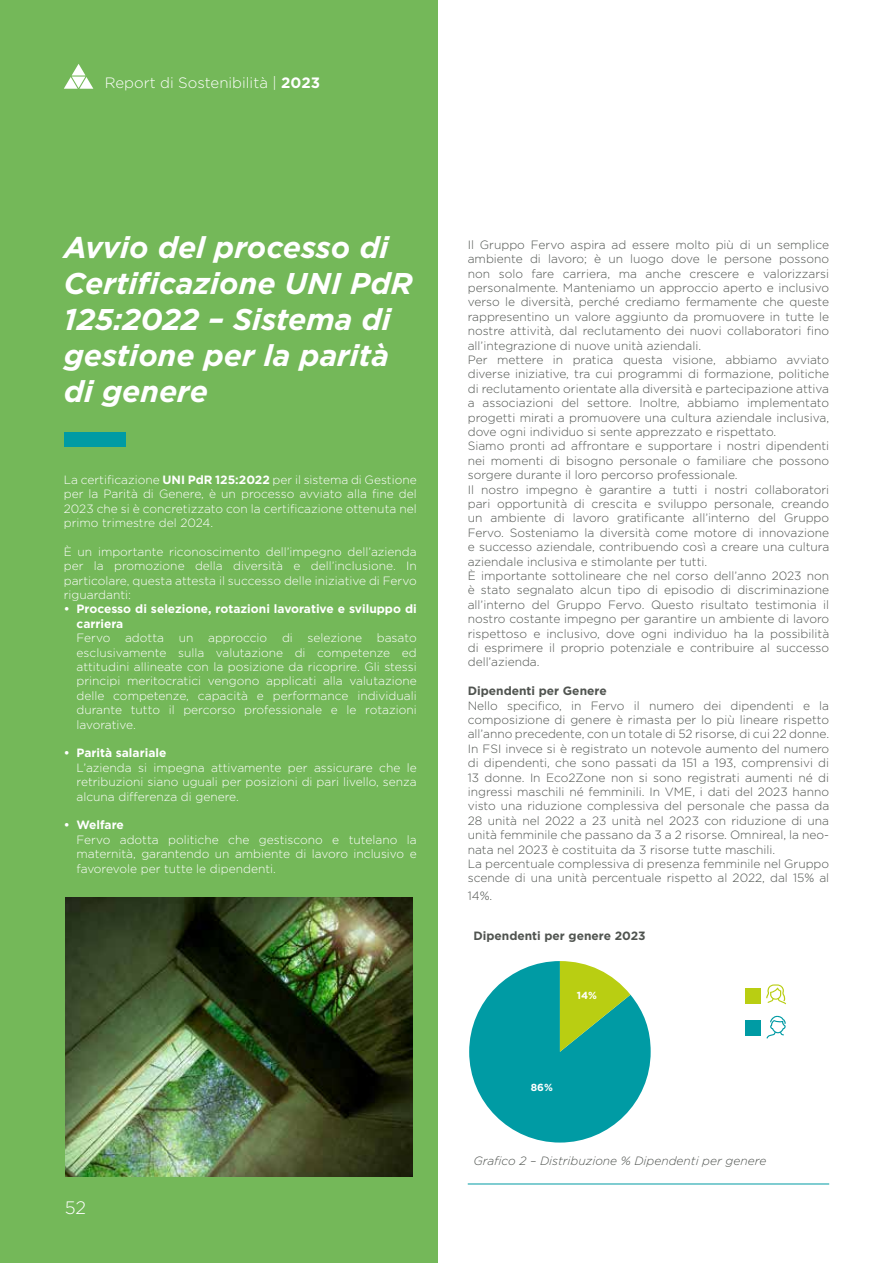
<style>
.page{position:relative;width:893px;height:1263px;background:#fff}
.page>*{position:absolute;margin:0;border:0;box-sizing:border-box;transform-origin:0 0}
.t1{font:italic 700 30px/36px "Gotham";color:#fff}
.t2{font:300 18px "Gotham";color:#fff}
.t3{font:300 15px "Gotham";color:#fff}
.t4{font:300 12px/14.4px "Gotham";color:#505450}
.t5{font:300 12px/14.4px "Gotham";color:#fff;text-align:justify}
.t6{font:700 12px/14.4px "Gotham";color:#fff}
.t7{font:700 12px "Gotham";color:#505450}
.t8{font:italic 300 12px "Gotham";color:#505450}
.t9{font:700 10.2px "Gotham";color:#fff}
.s1{font-weight:700}
</style>
<div class="page">
<div style="left:0;top:0;width:438px;height:1263px;background:#74b859"></div>
<img style="left:65px;top:897px;width:347px;height:279px">
<svg style="left:64px;top:64px;width:29px;height:25px"></svg>
<div style="left:64px;top:432px;width:61px;height:14px;background:#009ba4"></div>
<hr style="left:468px;top:1183px;width:361px;height:1px;background:#009ba4">
<svg style="left:766px;top:1015px;width:20px;height:23px"></svg>
<svg style="left:766px;top:984px;width:20px;height:20px"></svg>
<svg style="left:469px;top:961px;width:182px;height:181px"></svg>
<div style="left:746px;top:988px;width:15px;height:15px;background:#b9ce12"></div>
<div style="left:746px;top:1020px;width:15px;height:16px;background:#009ba4"></div>
<p class="t3" style="left:105px;top:73px;width:217px">Report di Sostenibilità | <span class="s1">2023</span></p>
<h1 class="t1" style="left:64px;top:229px;width:350px">Avvio del processo di<br>Certificazione UNI PdR<br>125:2022 – Sistema di gestione per la parità di genere</h1>
<p class="t5" style="left:64px;top:472px;width:354px">La certificazione <span class="s1">UNI PdR 125:2022</span> per il sistema di Gestione per la Parità di Genere, è un processo avviato alla fine del 2023 che si è concretizzato con la certificazione ottenuta nel primo trimestre del 2024.</p>
<p class="t5" style="left:64px;top:544px;width:354px">È un importante riconoscimento dell’impegno dell’azienda per la promozione della diversità e dell’inclusione. In particolare, questa attesta il successo delle iniziative di Fervo riguardanti:</p>
<p class="t6" style="left:77px;top:602px;width:342px;text-indent:-13px">• Processo di selezione, rotazioni lavorative e sviluppo di carriera</p>
<p class="t5" style="left:77px;top:630px;width:342px">Fervo adotta un approccio di selezione basato esclusivamente sulla valutazione di competenze ed attitudini allineate con la posizione da ricoprire. Gli stessi principi meritocratici vengono applicati alla valutazione delle competenze, capacità e performance individuali durante tutto il percorso professionale e le rotazioni lavorative.</p>
<p class="t6" style="left:64px;top:746px;width:104px">• Parità salariale</p>
<p class="t5" style="left:77px;top:760px;width:342px">L’azienda si impegna attivamente per assicurare che le retribuzioni siano uguali per posizioni di pari livello, senza alcuna differenza di genere.</p>
<p class="t6" style="left:64px;top:818px;width:62px">• Welfare</p>
<p class="t5" style="left:77px;top:832px;width:342px">Fervo adotta politiche che gestiscono e tutelano la maternità, garantendo un ambiente di lavoro inclusivo e favorevole per tutte le dipendenti.</p>
<h2 class="t2" style="left:65px;top:1196px;width:23px">52</h2>
<p class="t4" style="left:468px;top:237px;width:363px">Il Gruppo Fervo aspira ad essere molto più di un semplice ambiente di lavoro; è un luogo dove le persone possono non solo fare carriera, ma anche crescere e valorizzarsi personalmente. Manteniamo un approccio aperto e inclusivo verso le diversità, perché crediamo fermamente che queste rappresentino un valore aggiunto da promuovere in tutte le nostre attività, dal reclutamento dei nuovi collaboratori fino all’integrazione di nuove unità aziendali.<br>Per mettere in pratica questa visione, abbiamo avviato diverse iniziative, tra cui programmi di formazione, politiche di reclutamento orientate alla diversità e partecipazione attiva a associazioni del settore. Inoltre, abbiamo implementato progetti mirati a promuovere una cultura aziendale inclusiva, dove ogni individuo si sente apprezzato e rispettato.<br>Siamo pronti ad affrontare e supportare i nostri dipendenti nei momenti di bisogno personale o familiare che possono sorgere durante il loro percorso professionale.<br>Il nostro impegno è garantire a tutti i nostri collaboratori pari opportunità di crescita e sviluppo personale, creando un ambiente di lavoro gratificante all’interno del Gruppo Fervo. Sosteniamo la diversità come motore di innovazione e successo aziendale, contribuendo così a creare una cultura aziendale inclusiva e stimolante per tutti.<br>È importante sottolineare che nel corso dell’anno 2023 non è stato segnalato alcun tipo di episodio di discriminazione all’interno del Gruppo Fervo. Questo risultato testimonia il nostro costante impegno per garantire un ambiente di lavoro rispettoso e inclusivo, dove ogni individuo ha la possibilità di esprimere il proprio potenziale e contribuire al successo dell’azienda.</p>
<p class="t7" style="left:468px;top:683px;width:140px">Dipendenti per Genere</p>
<p class="t4" style="left:468px;top:698px;width:363px">Nello specifico, in Fervo il numero dei dipendenti e la composizione di genere è rimasta per lo più lineare rispetto all’anno precedente, con un totale di 52 risorse, di cui 22 donne.<br>In FSI invece si è registrato un notevole aumento del numero di dipendenti, che sono passati da 151 a 193, comprensivi di 13 donne. In Eco2Zone non si sono registrati aumenti né di ingressi maschili né femminili. In VME, i dati del 2023 hanno visto una riduzione complessiva del personale che passa da 28 unità nel 2022 a 23 unità nel 2023 con riduzione di una unità femminile che passano da 3 a 2 risorse. Omnireal, la neo&shy;nata nel 2023 è costituita da 3 risorse tutte maschili.<br>La percentuale complessiva di presenza femminile nel Gruppo scende di una unità percentuale rispetto al 2022, dal 15% al</p>
<p class="t4" style="left:468px;top:889px;width:26px">14%.</p>
<p class="t7" style="left:473px;top:928px;width:174px">Dipendenti per genere 2023</p>
<p class="t9" style="left:577px;top:989px;width:22px">14%</p>
<p class="t9" style="left:531px;top:1080px;width:24px">86%</p>
<p class="t8" style="left:473px;top:1153px;width:294px">Grafico 2 – Distribuzione % Dipendenti per genere</p>
</div>
